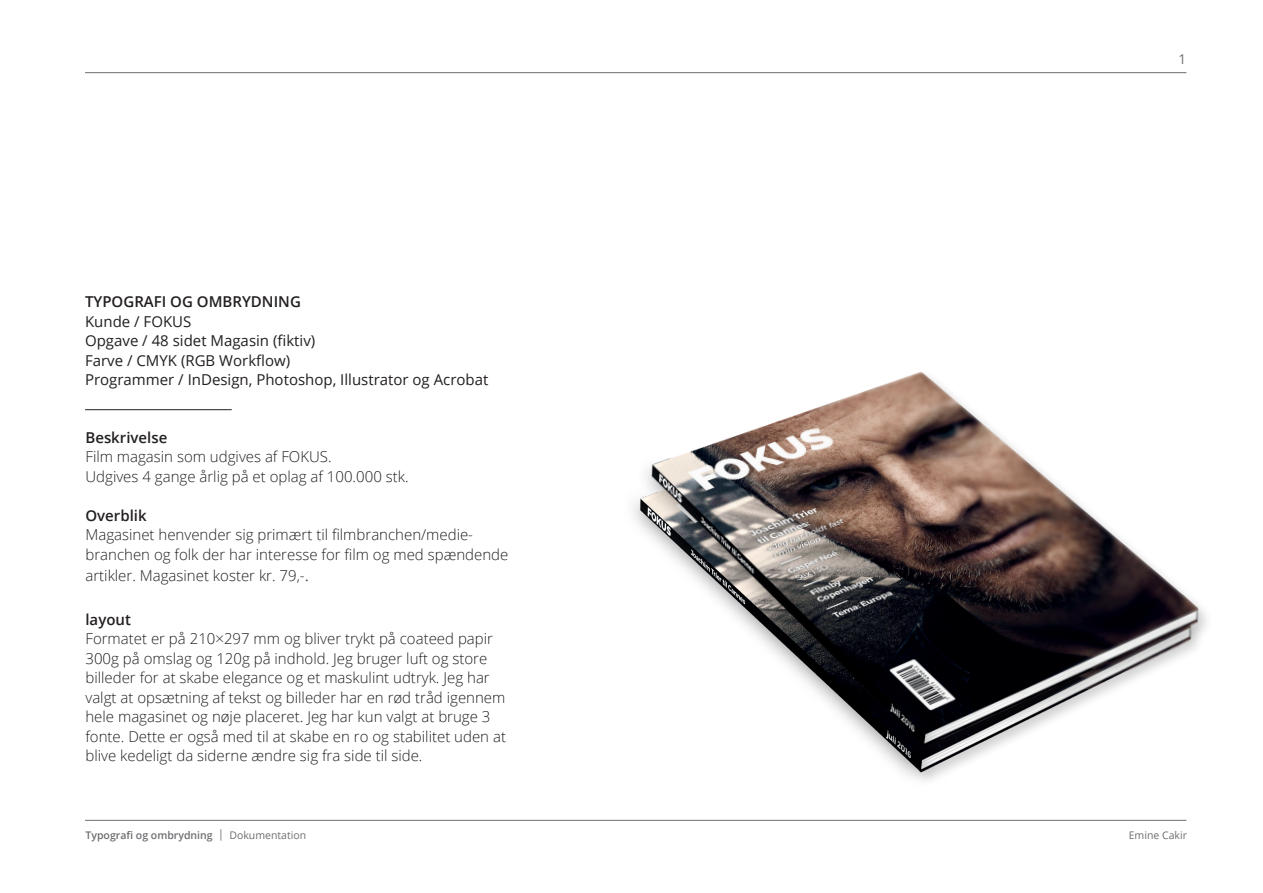
<style>
.page{position:relative;width:1263px;height:893px;background:#fff}
.page>*{position:absolute;margin:0;border:0;box-sizing:border-box;transform-origin:0 0}
.t1{font:300 15px/19.5px "Open Sans";color:#231f20}
.t2{font:15px/19.5px "Open Sans";color:#231f20}
.t3{font:600 15px "Open Sans";color:#231f20}
.t4{font:13.5px "Open Sans";color:#6c6d70}
.t5{font:600 10.5px "Open Sans";color:#6c6d70}
.t6{font:10.5px "Open Sans";color:#6c6d70}
.s1{font-size:18px}
.s2{font-weight:400;font-size:11.55px}
.s3{font-weight:400}
</style>
<div class="page">
<hr style="left:85px;top:820px;width:1101px;height:1px;background:#6c6d70">
<hr style="left:85px;top:72px;width:1101px;height:1px;background:#6c6d70">
<hr style="left:85px;top:409px;width:147px;height:1px;background:#231f20">
<img style="left:633px;top:372px;width:574px;height:403px">
<p class="t3" style="left:85px;top:292px;width:217px">TYPOGRAFI OG OMBRYDNING</p>
<p class="t2" style="left:85px;top:311px;width:405px">Kunde / FOKUS<br>Opgave / 48 sidet Magasin (fiktiv)<br>Farve / CMYK (RGB Workflow)<br>Programmer / InDesign, Photoshop, Illustrator og Acrobat</p>
<p class="t3" style="left:85px;top:427px;width:83px">Beskrivelse</p>
<p class="t1" style="left:85px;top:447px;width:325px">Film magasin som udgives af FOKUS.<br>Udgives 4 gange årlig på et oplag af 100.000 stk.</p>
<p class="t3" style="left:85px;top:505px;width:63px">Overblik</p>
<p class="t1" style="left:85px;top:525px;width:424px">Magasinet henvender sig primært til filmbranchen/medie&shy;branchen og folk der har interesse for film og med spændende</p>
<p class="t1" style="left:85px;top:566px;width:225px">artikler. Magasinet koster kr. 79,-<span class="s1">.</span></p>
<p class="t3" style="left:85px;top:609px;width:47px">layout</p>
<p class="t1" style="left:85px;top:629px;width:422px">Formatet er på 210×297 mm og bliver trykt på coateed papir 300g på omslag og 120g på indhold. Jeg bruger luft og store billeder for at skabe elegance og et maskulint udtryk. Jeg har valgt at opsætning af tekst og billeder har en rød tråd igennem hele magasinet og nøje placeret. Jeg har kun valgt at bruge 3 fonte. Dette er også med til at skabe en ro og stabilitet uden at blive kedeligt da siderne ændre sig fra side til side.</p>
<p class="t4" style="left:1178px;top:50px;width:9px">1</p>
<p class="t5" style="left:85px;top:828px;width:222px">Typografi og ombrydning <span class="s2">|</span> <span class="s3">Dokumentation</span></p>
<p class="t6" style="left:1129px;top:828px;width:60px">Emine Cakir</p>
</div>
